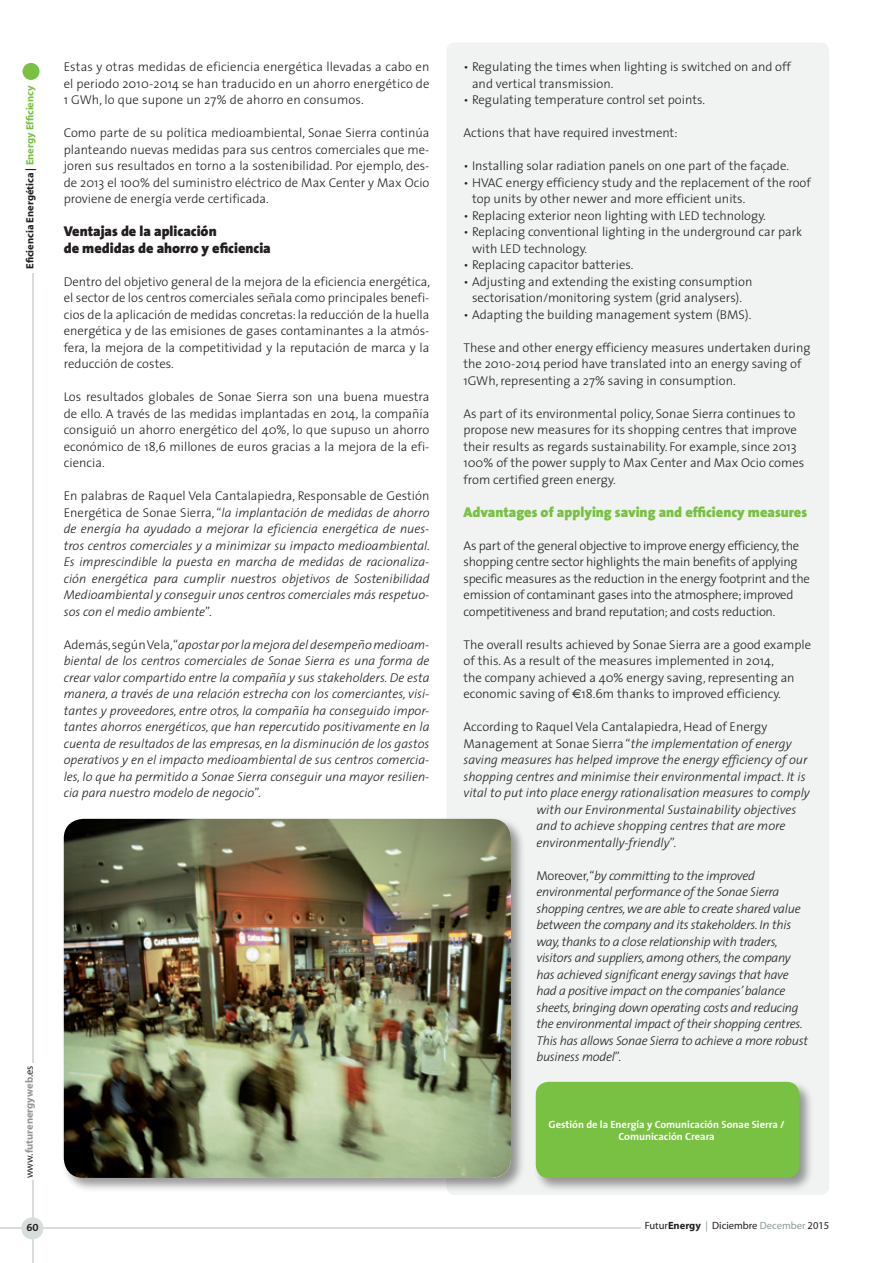
<style>
.page{position:relative;width:893px;height:1263px;background:#fff}
.page>*{position:absolute;margin:0;border:0;box-sizing:border-box;transform-origin:0 0}
.Ladilli_texto_españo{font:900 14.25px "The Sans";color:#231f20}
.Ladillo_Texto{font:900 14.25px "The Sans";color:#79c142}
.Texto{font:300 12.75px/16.5px "The Sans";color:#231f20;text-align:justify}
.Texto-2{font:italic 300 12.75px/16.5px "The Sans";color:#231f20;text-align:justify}
.Texto_ingles{font:300 12.75px/16.5px "The Sans";color:#231f20}
.Texto_ingles-2{font:italic 300 12.75px/16.5px "The Sans";letter-spacing:-.02em;color:#231f20}
.Texto_ingles-3{font:italic 300 12.75px "The Sans";color:#231f20}
.Texto_ingles-4{font:300 12.75px/16.5px "The Sans";letter-spacing:-.02em;color:#231f20}
.t1{font:700 10.5px/12.6px "The Sans";color:#fff;text-align:center}
.t2{font:700 10.5px "Myriad";color:#231f20}
.t3{font:10.5px "Myriad";color:#231f20}
.t4{font:700 10.5px "Myriad";color:#939598}
.t5{font:10.5px "The Sans Bold Caps";color:#231f20}
.s1{color:#79c142}
.s2{font-style:normal}
.s3{font-weight:400;color:#231f20}
.s4{font-family:"Euro Sans";font-weight:400}
.s5{font-weight:700}
.s6{color:#8b9b92}
</style>
<div class="page">
<div style="left:23px;top:63px;width:17px;height:17px;background:#79c142;border-radius:50%"></div>
<hr style="left:32px;top:273px;width:1px;height:789px;background:#d7ddda">
<hr style="left:0;top:1228px;width:641px;height:1px;background:#d7ddda">
<hr style="left:32px;top:1180px;width:1px;height:83px;background:#d7ddda">
<div style="left:21px;top:1217px;width:22px;height:22px;background:#d7ddda;border-radius:50%"></div>
<div style="left:446px;top:43px;width:383px;height:1152px;background:#f0f3f2;border-radius:9px"></div>
<div style="left:61px;top:816px;width:464px;height:376px;background:#231f20;opacity:.46"></div>
<img style="left:64px;top:819px;width:447px;height:359px">
<div style="left:533px;top:1079px;width:281px;height:113px;background:#231f20;opacity:.45"></div>
<div style="left:536px;top:1082px;width:263px;height:96px;background:#79c142;border-radius:13px"></div>
<p class="t2" style="left:24px;top:269px;width:185px;rotate:-90deg">Eficiencia Energética | <span class="s1">Energy Efficiency</span></p>
<p class="Texto" style="left:64px;top:58px;width:367px">Estas y otras medidas de eficiencia energética llevadas a cabo en el periodo 2010-2014 se han traducido en un ahorro energético de 1 GWh, lo que supone un 27% de ahorro en consumos.</p>
<p class="Texto" style="left:64px;top:124px;width:367px">Como parte de su política medioambiental, Sonae Sierra continúa planteando nuevas medidas para sus centros comerciales que me&shy;joren sus resultados en torno a la sostenibilidad. Por ejemplo, des&shy;de 2013 el 100% del suministro eléctrico de Max Center y Max Ocio proviene de energía verde certificada.</p>
<p class="Ladilli_texto_españo" style="left:64px;top:219px;width:154px">Ventajas de la aplicación</p>
<p class="Ladilli_texto_españo" style="left:64px;top:236px;width:209px">de medidas de ahorro y eficiencia</p>
<p class="Texto" style="left:64px;top:273px;width:368px">Dentro del objetivo general de la mejora de la eficiencia energética, el sector de los centros comerciales señala como principales benefi&shy;cios de la aplicación de medidas concretas: la reducción de la huella energética y de las emisiones de gases contaminantes a la atmós&shy;fera, la mejora de la competitividad y la reputación de marca y la reducción de costes.</p>
<p class="Texto" style="left:64px;top:388px;width:367px">Los resultados globales de Sonae Sierra son una buena muestra de ello. A través de las medidas implantadas en 2014, la compañía consiguió un ahorro energético del 40%, lo que supuso un ahorro económico de 18,6 millones de euros gracias a la mejora de la efi&shy;ciencia.</p>
<p class="Texto-2" style="left:64px;top:487px;width:368px"><span class="s2">En palabras de Raquel Vela Cantalapiedra, Responsable de Gestión Energética de Sonae Sierra, “</span>la implantación de medidas de ahorro de energía ha ayudado a mejorar la eficiencia energética de nues&shy;tros centros comerciales y a minimizar su impacto medioambiental.<br>Es imprescindible la puesta en marcha de medidas de racionaliza&shy;ción energética para cumplir nuestros objetivos de Sostenibilidad Medioambiental y conseguir unos centros comerciales más respetuo&shy;sos con el medio ambiente<span class="s2">”.</span></p>
<p class="Texto-2" style="left:64px;top:636px;width:367px"><span class="s2">Además, según Vela, “</span>apostar por la mejora del desempeño medioam&shy;biental de los centros comerciales de Sonae Sierra es una forma de crear valor compartido entre la compañía y sus stakeholders. De esta manera, a través de una relación estrecha con los comerciantes, visi&shy;tantes y proveedores, entre otros, la compañía ha conseguido impor&shy;tantes ahorros energéticos, que han repercutido positivamente en la cuenta de resultados de las empresas, en la disminución de los gastos operativos y en el impacto medioambiental de sus centros comercia&shy;les, lo que ha permitido a Sonae Sierra conseguir una mayor resilien&shy;cia para nuestro modelo de negocio<span class="s2">”.</span></p>
<p class="t4" style="left:24px;top:1178px;width:114px;rotate:-90deg"><span class="s3">www.</span>futurenergyweb<span class="s3">.es</span></p>
<p class="Texto" style="left:472px;top:58px;width:320px;text-indent:-9px">• Regulating the times when lighting is switched on and off and vertical transmission.</p>
<p class="Texto" style="left:463px;top:91px;width:243px">• Regulating temperature control set points.</p>
<p class="Texto_ingles" style="left:463px;top:124px;width:215px">Actions that have required investment:</p>
<p class="Texto" style="left:463px;top:157px;width:327px">• Installing solar radiation panels on one part of the façade.</p>
<p class="Texto" style="left:472px;top:174px;width:340px;text-indent:-9px">• HVAC energy efficiency study and the replacement of the roof top units by other newer and more efficient units.</p>
<p class="Texto" style="left:463px;top:207px;width:304px">• Replacing exterior neon lighting with LED technology.</p>
<p class="Texto" style="left:472px;top:223px;width:332px;text-indent:-9px">• Replacing conventional lighting in the underground car park with LED technology.</p>
<p class="Texto" style="left:463px;top:256px;width:172px">• Replacing capacitor batteries.</p>
<p class="Texto" style="left:463px;top:273px;width:290px;text-align:center">• Adjusting and extending the existing consumption sectorisation/monitoring system (grid analysers).</p>
<p class="Texto" style="left:463px;top:306px;width:289px">• Adapting the building management system (BMS).</p>
<p class="Texto_ingles" style="left:463px;top:339px;width:349px">These and other energy efficiency measures undertaken during the 2010-2014 period have translated into an energy saving of<br>1GWh, representing a 27% saving in consumption.</p>
<p class="Texto_ingles" style="left:463px;top:405px;width:342px">As part of its environmental policy, Sonae Sierra continues to propose new measures for its shopping centres that improve their results as regards sustainability. For example, since 2013<br>100% of the power supply to Max Center and Max Ocio comes from certified green energy.</p>
<p class="Ladillo_Texto" style="left:463px;top:500px;width:345px">Advantages of applying saving and efficiency measures</p>
<p class="Texto_ingles-4" style="left:463px;top:537px;width:348px">As part of the general objective to improve energy efficiency, the shopping centre sector highlights the main benefits of applying specific measures as the reduction in the energy footprint and the emission of contaminant gases into the atmosphere; improved competitiveness and brand reputation; and costs reduction.</p>
<p class="Texto_ingles" style="left:463px;top:636px;width:349px">The overall results achieved by Sonae Sierra are a good example of this. As a result of the measures implemented in 2014,<br>the company achieved a 40% energy saving, representing an economic saving of <span class="s4">€</span>18.6m thanks to improved efficiency.</p>
<p class="Texto_ingles" style="left:463px;top:718px;width:305px">According to Raquel Vela Cantalapiedra, Head of Energy</p>
<p class="Texto_ingles-3" style="left:463px;top:733px;width:330px"><span class="s2">Management at Sonae Sierra “</span>the implementation of energy</p>
<p class="Texto_ingles-3" style="left:463px;top:749px;width:345px">saving measures has helped improve the energy efficiency of our</p>
<p class="Texto_ingles-3" style="left:463px;top:766px;width:344px">shopping centres and minimise their environmental impact. It is</p>
<p class="Texto_ingles-3" style="left:463px;top:782px;width:348px">vital to put into place energy rationalisation measures to comply</p>
<p class="Texto_ingles-3" style="left:536px;top:799px;width:262px">with our Environmental Sustainability objectives</p>
<p class="Texto_ingles-3" style="left:536px;top:815px;width:251px">and to achieve shopping centres that are more</p>
<p class="Texto_ingles-3" style="left:536px;top:832px;width:141px">environmentally-friendly<span class="s2">”.</span></p>
<p class="Texto_ingles-2" style="left:536px;top:867px;width:273px"><span class="s2">Moreover, “</span>by committing to the improved environmental performance of the Sonae Sierra shopping centres, we are able to create shared value between the company and its stakeholders. In this way, thanks to a close relationship with traders, visitors and suppliers, among others, the company has achieved significant energy savings that have had a positive impact on the companies’ balance sheets, bringing down operating costs and reducing the environmental impact of their shopping centres.<br>This has allows Sonae Sierra to achieve a more robust business model<span class="s2">”.</span></p>
<p class="t1" style="left:549px;top:1117px;width:238px">Gestión de la Energía y Comunicación Sonae Sierra /<br>Comunicación Creara</p>
<p class="t5" style="left:26px;top:1219px;width:14px">60</p>
<p class="t3" style="left:645px;top:1220px;width:186px">Futur<span class="s5">Energy</span> <span class="s6">|</span> Diciembre <span class="s6">December</span> 2015</p>
</div>
